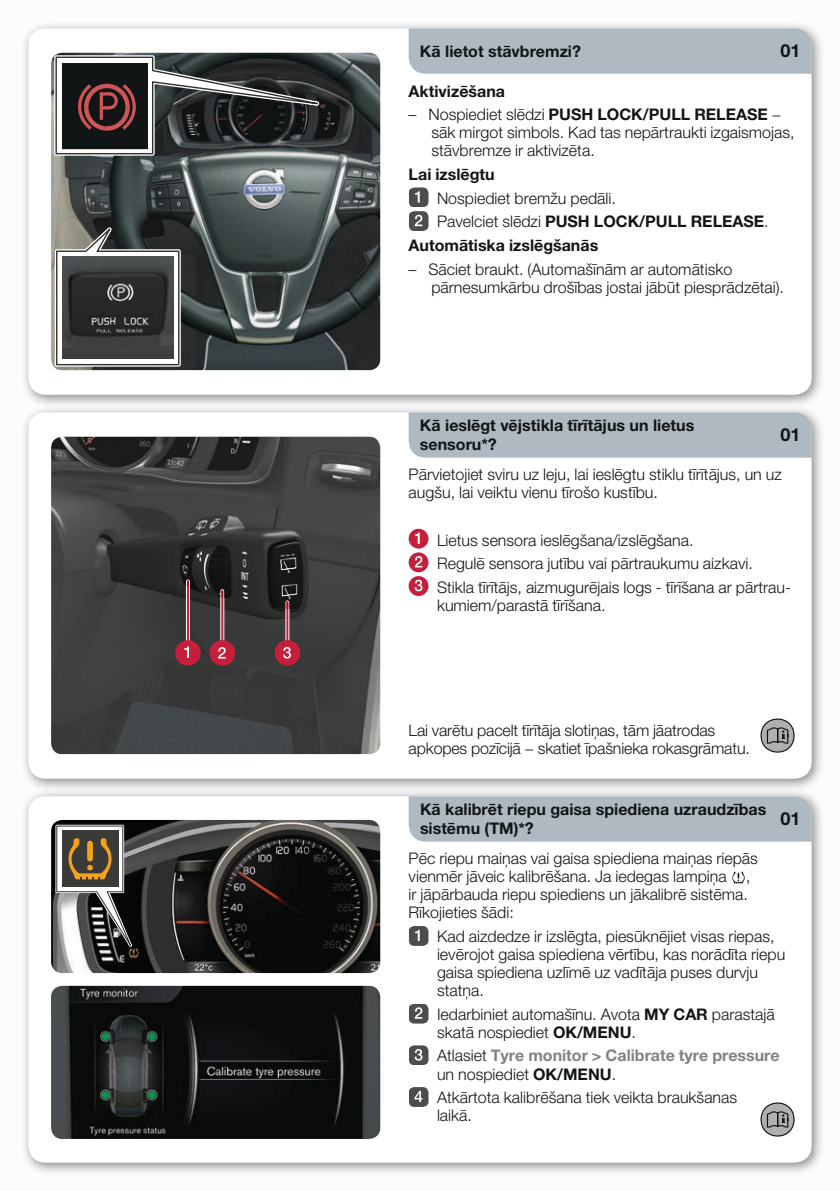
<style>
.page{position:relative;width:840px;height:1191px;background:#fff}
.page>*{position:absolute;margin:0;border:0;box-sizing:border-box;transform-origin:0 0}
.t1{font:700 18px "Helvetica Neue ECG";color:#121515}
.t2{font:300 16px/18px "Helvetica Neue ECG";color:#121515}
.t3{font:700 16px/19.2px "Helvetica Neue ECG";color:#121515}
.t4{font:700 16px/18px "Helvetica Neue ECG";color:#818282}
.s1{font-weight:700}
.s2{font-weight:300}
.s3{font-weight:300;color:#121515}
.s4{color:#121515}
</style>
<div class="page">
<div style="left:0;top:0;width:839px;height:1191px;background:#f6f6f6"></div>
<div style="left:20px;top:20px;width:804px;height:388px;background:#121515;opacity:.5"></div>
<div style="left:28px;top:28px;width:783px;height:367px;background:#fff;border-radius:17px"></div>
<div style="left:20px;top:404px;width:804px;height:388px;background:#121515;opacity:.5"></div>
<div style="left:28px;top:412px;width:783px;height:366px;background:#fff;border-radius:17px"></div>
<div style="left:20px;top:788px;width:804px;height:388px;background:#121515;opacity:.5"></div>
<div style="left:28px;top:796px;width:783px;height:366px;background:#fff;border-radius:17px"></div>
<div style="left:408px;top:28px;width:403px;height:46px;background:#afb9c1"></div>
<img style="left:51px;top:59px;width:329px;height:311px">
<svg style="left:52px;top:53px;width:328px;height:105px;background:#4a494a"></svg>
<svg style="left:53px;top:209px;width:130px;height:160px"></svg>
<img style="left:62px;top:257px;width:111px;height:102px">
<div style="left:408px;top:412px;width:403px;height:46px;background:#afb9c1"></div>
<img style="left:51px;top:437px;width:329px;height:317px">
<hr style="left:186px;top:581px;width:4px;height:72px;background:#f8f3f4">
<div style="left:175px;top:640px;width:25px;height:25px;background:#c51f3c;border-radius:50%"></div>
<hr style="left:187px;top:581px;width:2px;height:72px;background:#c51f3c">
<svg style="left:184px;top:646px;width:5px;height:11px"></svg>
<svg style="left:220px;top:598px;width:4px;height:42px"></svg>
<div style="left:209px;top:640px;width:26px;height:25px;background:#c51f3c;border-radius:50%"></div>
<hr style="left:221px;top:591px;width:2px;height:62px;background:#c51f3c">
<svg style="left:285px;top:609px;width:4px;height:31px"></svg>
<div style="left:274px;top:640px;width:26px;height:25px;background:#c51f3c;border-radius:50%"></div>
<hr style="left:286px;top:602px;width:2px;height:51px;background:#c51f3c">
<svg style="left:218px;top:647px;width:7px;height:11px"></svg>
<svg style="left:283px;top:647px;width:8px;height:11px"></svg>
<svg style="left:180px;top:547px;width:22px;height:45px"></svg>
<svg style="left:208px;top:546px;width:23px;height:52px"></svg>
<svg style="left:267px;top:541px;width:36px;height:68px;background:#242424"></svg>
<div style="left:408px;top:796px;width:403px;height:45px;background:#afb9c1"></div>
<img style="left:51px;top:985px;width:329px;height:154px">
<img style="left:51px;top:820px;width:329px;height:153px">
<svg style="left:54px;top:823px;width:91px;height:150px"></svg>
<svg style="left:734px;top:875px;width:11px;height:9px"></svg>
<svg style="left:732px;top:871px;width:12px;height:12px"></svg>
<svg style="left:409px;top:926px;width:19px;height:20px"></svg>
<svg style="left:409px;top:1004px;width:19px;height:19px"></svg>
<svg style="left:409px;top:1045px;width:19px;height:20px"></svg>
<svg style="left:409px;top:1087px;width:19px;height:20px"></svg>
<svg style="left:760px;top:1102px;width:34px;height:34px"></svg>
<svg style="left:409px;top:187px;width:19px;height:44px"></svg>
<div style="left:408px;top:529px;width:20px;height:19px;background:#c51f3c;border-radius:50%"></div>
<svg style="left:415px;top:532px;width:4px;height:12px"></svg>
<svg style="left:408px;top:552px;width:20px;height:20px"></svg>
<svg style="left:414px;top:556px;width:8px;height:11px"></svg>
<div style="left:408px;top:576px;width:20px;height:20px;background:#c51f3c;border-radius:50%"></div>
<svg style="left:414px;top:579px;width:8px;height:12px"></svg>
<svg style="left:760px;top:718px;width:34px;height:34px"></svg>
<p class="t3" style="left:420px;top:41px;width:162px">Kā lietot stāvbremzi?</p>
<p class="t1" style="left:780px;top:40px;width:22px">01</p>
<p class="t3" style="left:408px;top:81px;width:98px">Aktivizēšana</p>
<p class="t2" style="left:431px;top:105px;width:364px;text-indent:-23px">– Nospiediet slēdzi <span class="s1">PUSH LOCK/PULL RELEASE</span> − sāk mirgot simbols. Kad tas nepārtraukti izgaismojas, stāvbremze ir aktivizēta.</p>
<p class="t3" style="left:408px;top:164px;width:88px">Lai izslēgtu</p>
<p class="t2" style="left:437px;top:189px;width:180px">Nospiediet bremžu pedāli.</p>
<p class="t3" style="left:437px;top:211px;width:333px"><span class="s2">Pavelciet slēdzi</span> PUSH LOCK/PULL RELEASE<span class="s2">.</span></p>
<p class="t3" style="left:408px;top:235px;width:191px">Automātiska izslēgšanās</p>
<p class="t2" style="left:431px;top:260px;width:354px;text-indent:-23px">– Sāciet braukt. (Automašīnām ar automātisko pārnesumkārbu drošības jostai jābūt piesprādzētai).</p>
<p class="t3" style="left:420px;top:415px;width:275px">Kā ieslēgt vējstikla tīrītājus un lietus sensoru*?</p>
<p class="t2" style="left:408px;top:466px;width:374px">Pārvietojiet sviru uz leju, lai ieslēgtu stiklu tīrītājus, un uz augšu, lai veiktu vienu tīrošo kustību.</p>
<p class="t2" style="left:437px;top:528px;width:355px;line-height:23.6px">Lietus sensora ieslēgšana/izslēgšana.<br>Regulē sensora jutību vai pārtraukumu aizkavi.<br>Stikla tīrītājs, aizmugurējais logs - tīrīšana ar pārtrau-</p>
<p class="t2" style="left:437px;top:596px;width:170px">kumiem/parastā tīrīšana.</p>
<p class="t1" style="left:780px;top:423px;width:22px">01</p>
<p class="t2" style="left:408px;top:721px;width:342px">Lai varētu pacelt tīrītāja slotiņas, tām jāatrodas apkopes pozīcijā − skatiet īpašnieka rokasgrāmatu.</p>
<p class="t3" style="left:420px;top:799px;width:347px">Kā kalibrēt riepu gaisa spiediena uzraudzības sistēmu (TM)*?</p>
<p class="t1" style="left:780px;top:807px;width:22px">01</p>
<p class="t2" style="left:408px;top:849px;width:350px">Pēc riepu maiņas vai gaisa spiediena maiņas riepās vienmēr jāveic kalibrēšana. Ja iedegas lampiņa , ir jāpārbauda riepu spiediens un jākalibrē sistēma.<br>Rīkojieties šādi:</p>
<p class="t2" style="left:437px;top:927px;width:349px">Kad aizdedze ir izslēgta, piesūknējiet visas riepas, ievērojot gaisa spiediena vērtību, kas norādīta riepu gaisa spiediena uzlīmē uz vadītāja puses durvju statņa.</p>
<p class="t2" style="left:437px;top:1005px;width:339px">Iedarbiniet automašīnu. Avota <span class="s1">MY CAR</span> parastajā skatā nospiediet <span class="s1">OK/MENU</span>.</p>
<p class="t4" style="left:437px;top:1046px;width:344px"><span class="s3">Atlasiet</span> Tyre monitor &gt; Calibrate tyre pressure <span class="s3">un nospiediet</span> <span class="s4">OK/MENU</span><span class="s3">.</span></p>
<p class="t2" style="left:437px;top:1088px;width:301px">Atkārtota kalibrēšana tiek veikta braukšanas laikā.</p>
</div>
